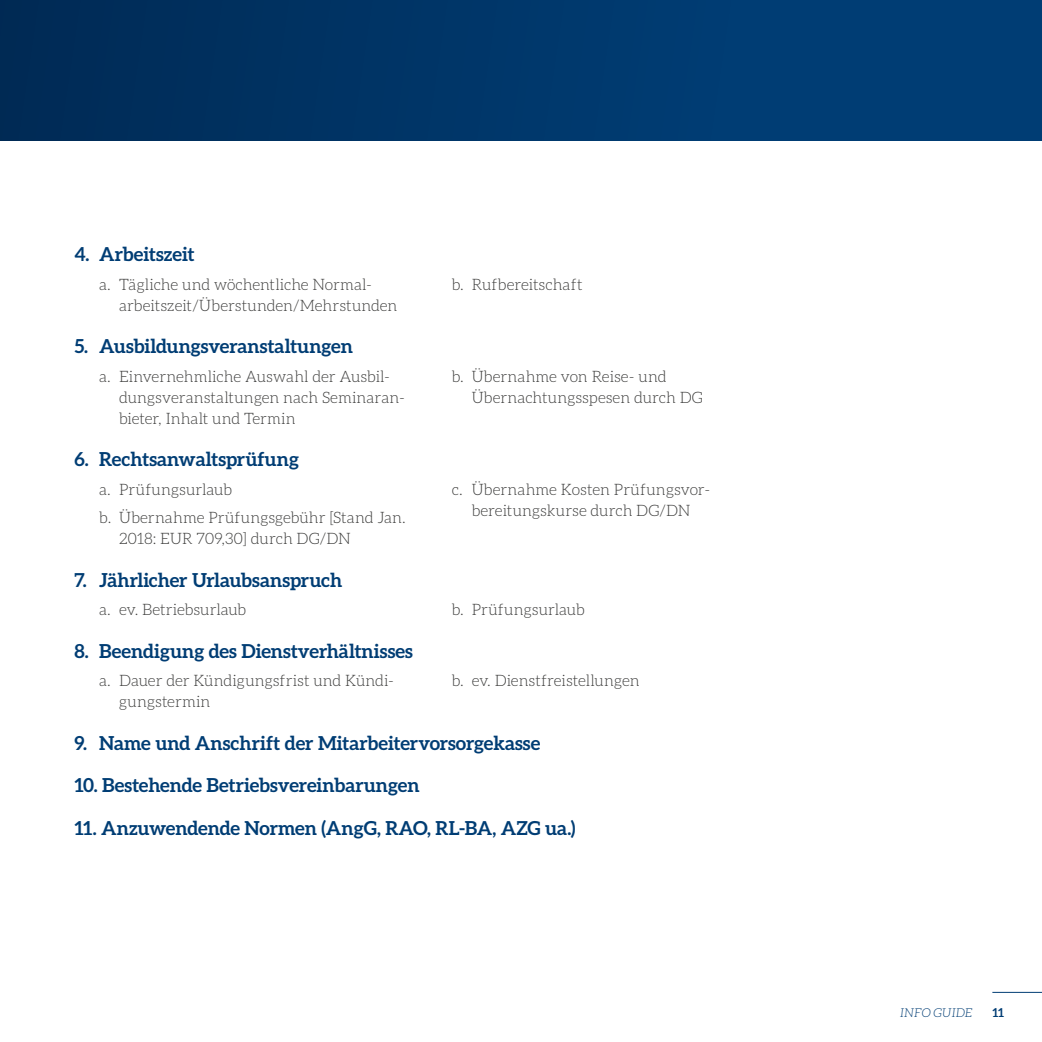
<style>
.page{position:relative;width:1042px;height:1042px;background:#fff}
.page>*{position:absolute;margin:0;border:0;box-sizing:border-box;transform-origin:0 0}
.t1{font:700 19.25px "Aleo";color:#003d74}
.t2{font:300 15.75px/21px "Aleo";color:#3b3b3a}
.t3{font:italic 300 12.25px "Aleo";letter-spacing:-.005em;color:#003d74}
.t4{font:700 12.25px "Aleo";color:#003d74}
</style>
<div class="page">
<div style="left:0;top:0;width:1042px;height:141px;background:linear-gradient(to right,#002c57,#00417b)"></div>
<hr style="left:992px;top:992px;width:50px;height:1px;background:#003d74">
<p class="t1" style="left:74px;top:243px;width:122px">4. Arbeitszeit</p>
<p class="t2" style="left:119px;top:273px;width:280px;text-indent:-20px">a. Tägliche und wöchentliche Normal&shy;arbeitszeit/Überstunden/Mehrstunden</p>
<p class="t2" style="left:452px;top:273px;width:132px">b. Rufbereitschaft</p>
<p class="t1" style="left:74px;top:335px;width:280px">5. Ausbildungsveranstaltungen</p>
<p class="t2" style="left:119px;top:365px;width:287px;text-indent:-20px">a. Einvernehmliche Auswahl der Ausbil&shy;dungsveranstaltungen nach Seminaran&shy;bieter, Inhalt und Termin</p>
<p class="t2" style="left:472px;top:365px;width:233px;text-indent:-20px">b. Übernahme von Reise- und<br>Übernachtungsspesen durch DG</p>
<p class="t1" style="left:74px;top:448px;width:226px">6. Rechtsanwaltsprüfung</p>
<p class="t2" style="left:99px;top:475px;width:308px;line-height:28.5px">a. Prüfungsurlaub<br>b. Übernahme Prüfungsgebühr [Stand Jan.</p>
<p class="t2" style="left:119px;top:528px;width:233px">2018: EUR 709,30] durch DG/DN</p>
<p class="t2" style="left:452px;top:478px;width:260px;text-align:center">c. Übernahme Kosten Prüfungsvor&shy;bereitungskurse durch DG/DN</p>
<p class="t1" style="left:74px;top:569px;width:269px">7. Jährlicher Urlaubsanspruch</p>
<p class="t2" style="left:99px;top:599px;width:149px">a. ev. Betriebsurlaub</p>
<p class="t2" style="left:452px;top:599px;width:134px">b. Prüfungsurlaub</p>
<p class="t1" style="left:74px;top:640px;width:340px">8. Beendigung des Dienstverhältnisses</p>
<p class="t2" style="left:119px;top:670px;width:276px;text-indent:-20px">a. Dauer der Kündigungsfrist und Kündi&shy;gungstermin</p>
<p class="t2" style="left:452px;top:670px;width:189px">b. ev. Dienstfreistellungen</p>
<p class="t1" style="left:74px;top:732px;width:467px">9. Name und Anschrift der Mitarbeitervorsorgekasse</p>
<p class="t1" style="left:74px;top:774px;width:347px">10. Bestehende Betriebsvereinbarungen</p>
<p class="t1" style="left:74px;top:817px;width:503px">11. Anzuwendende Normen (AngG, RAO, RL-BA, AZG ua.)</p>
<p class="t3" style="left:900px;top:1006px;width:74px">INFO GUIDE</p>
<p class="t4" style="left:992px;top:1005px;width:13px">11</p>
</div>
